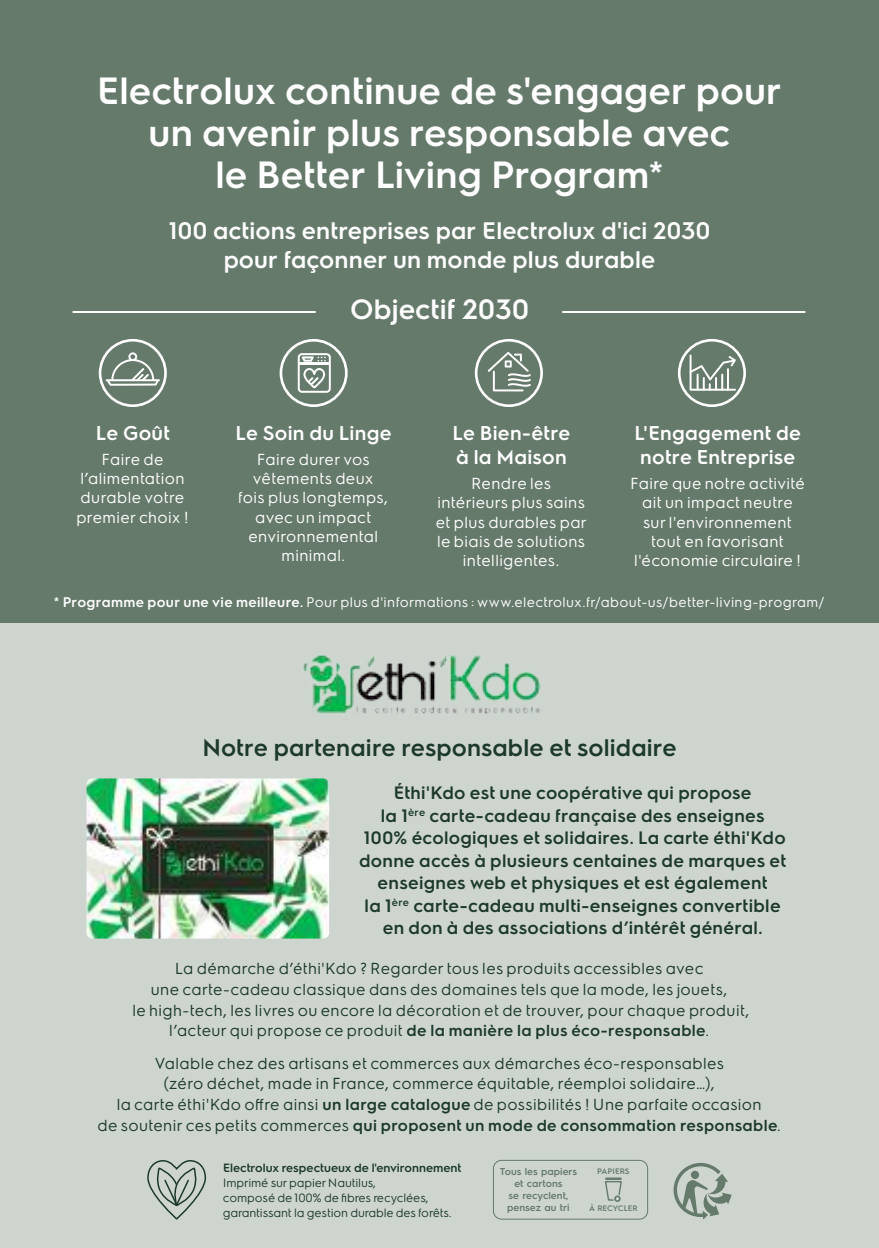
<style>
.page{position:relative;width:879px;height:1248px;background:#fff}
.page>*{position:absolute;margin:0;border:0;box-sizing:border-box;transform-origin:0 0}
.t1{font:600 38px/41.8px "Electrolux Sans";letter-spacing:.005em;color:#fff;text-align:center}
.t2{font:600 28px "Electrolux Sans";letter-spacing:.01em;color:#fff}
.t3{font:600 24px/28.8px "Electrolux Sans";letter-spacing:.005em;color:#fff;text-align:center}
.t4{font:600 24px "Electrolux Sans";letter-spacing:.005em;color:#1d392c}
.t5{font:600 20px/24px "Electrolux Sans";letter-spacing:.015em;color:#fff}
.t6{font:600 18px/22.4px "Electrolux Sans";letter-spacing:.015em;color:#1d392c;text-align:center}
.t7{font:16px/20.8px "Electrolux Sans";letter-spacing:.025em;color:#1d392c;text-align:center}
.t8{font:16px/19.2px "Electrolux Sans";letter-spacing:.025em;color:#fff;text-align:center}
.t9{font:14px "Electrolux Sans";letter-spacing:.03em;color:#fff}
.t10{font:12px/15px "Electrolux Sans";color:#1d392c}
.t11{font:600 12px "Electrolux Sans";color:#1d392c}
.t12{font:600 10px/12px "Electrolux Sans";color:#657a6b;text-align:center}
.t13{font:600 8px "Electrolux Sans";color:#657a6b}
.s1{font-weight:600}
</style>
<div class="page">
<div style="left:0;top:0;width:879px;height:624px;background:#657a6b"></div>
<div style="left:0;top:624px;width:879px;height:623px;background:#ced5cf"></div>
<svg style="left:99px;top:339px;width:68px;height:68px"></svg>
<svg style="left:280px;top:339px;width:68px;height:68px"></svg>
<svg style="left:475px;top:339px;width:68px;height:68px"></svg>
<svg style="left:678px;top:339px;width:68px;height:68px"></svg>
<hr style="left:73px;top:311px;width:242px;height:2px;background:#fff">
<hr style="left:563px;top:311px;width:242px;height:2px;background:#fff">
<img style="left:303px;top:655px;width:238px;height:59px">
<img style="left:87px;top:778px;width:242px;height:160px">
<svg style="left:605px;top:1177px;width:17px;height:24px"></svg>
<div style="left:493px;top:1159px;width:155px;height:60px;border:1px solid #657a6b;border-radius:8px"></div>
<svg style="left:673px;top:1163px;width:59px;height:56px"></svg>
<svg style="left:147px;top:1160px;width:60px;height:60px"></svg>
<h1 class="t1" style="left:97px;top:67px;width:686px">Electrolux continue de s'engager pour un avenir plus responsable avec<br>le Better Living Program*</h1>
<h3 class="t3" style="left:169px;top:215px;width:543px">100 actions entreprises par Electrolux d'ici 2030 pour façonner un monde plus durable</h3>
<p class="t5" style="left:96px;top:420px;width:76px">Le Goût</p>
<p class="t8" style="left:77px;top:449px;width:114px">Faire de l’alimentation durable votre premier choix !</p>
<h2 class="t2" style="left:350px;top:289px;width:180px">Objectif 2030</h2>
<p class="t5" style="left:236px;top:420px;width:157px">Le Soin du Linge</p>
<p class="t8" style="left:239px;top:449px;width:151px">Faire durer vos vêtements deux fois plus longtemps, avec un impact environnemental minimal.</p>
<p class="t5" style="left:452px;top:420px;width:119px">Le Bien-être à la Maison</p>
<p class="t8" style="left:436px;top:473px;width:152px">Rendre les intérieurs plus sains et plus durables par le biais de solutions intelligentes.</p>
<p class="t5" style="left:634px;top:420px;width:168px">L'Engagement de notre Entreprise</p>
<p class="t8" style="left:630px;top:473px;width:176px">Faire que notre activité ait un impact neutre sur l'environnement tout en favorisant l'économie circulaire !</p>
<p class="t9" style="left:54px;top:592px;width:773px"><span class="s1">* Programme pour une vie meilleure.</span> Pour plus d'informations : www.electrolux.fr/about-us/better-living-program/</p>
<h3 class="t4" style="left:202px;top:730px;width:476px">Notre partenaire responsable et solidaire</h3>
<p class="t6" style="left:359px;top:780px;width:428px">Éthi'Kdo est une coopérative qui propose<br>la 1<sup>ère</sup> carte-cadeau française des enseignes 100% écologiques et solidaires. La carte éthi'Kdo donne accès à plusieurs centaines de marques et enseignes web et physiques et est également<br>la 1<sup>ère</sup> carte-cadeau multi-enseignes convertible en don à des associations d’intérêt général.</p>
<p class="t7" style="left:133px;top:956px;width:618px">La démarche d’éthi'Kdo ? Regarder tous les produits accessibles avec<br>une carte-cadeau classique dans des domaines tels que la mode, les jouets,<br>le high-tech, les livres ou encore la décoration et de trouver, pour chaque produit, l’acteur qui propose ce produit <span class="s1">de la manière la plus éco-responsable</span>.</p>
<p class="t7" style="left:98px;top:1051px;width:685px">Valable chez des artisans et commerces aux démarches éco-responsables<br>(zéro déchet, made in France, commerce équitable, réemploi solidaire…),<br>la carte éthi'Kdo offre ainsi <span class="s1">un large catalogue</span> de possibilités ! Une parfaite occasion<br>de soutenir ces petits commerces <span class="s1">qui proposent un mode de consommation responsable</span>.</p>
<p class="t11" style="left:223px;top:1159px;width:240px">Electrolux respectueux de l'environnement</p>
<p class="t10" style="left:223px;top:1174px;width:230px">Imprimé sur papier Nautilus,<br>composé de 100% de fibres recyclées, garantissant la gestion durable des forêts.</p>
<p class="t12" style="left:500px;top:1164px;width:79px">Tous les papiers et cartons<br>se recyclent, pensez au tri</p>
<p class="t13" style="left:597px;top:1165px;width:34px">PAPIERS</p>
<p class="t13" style="left:589px;top:1202px;width:50px">À RECYCLER</p>
</div>
